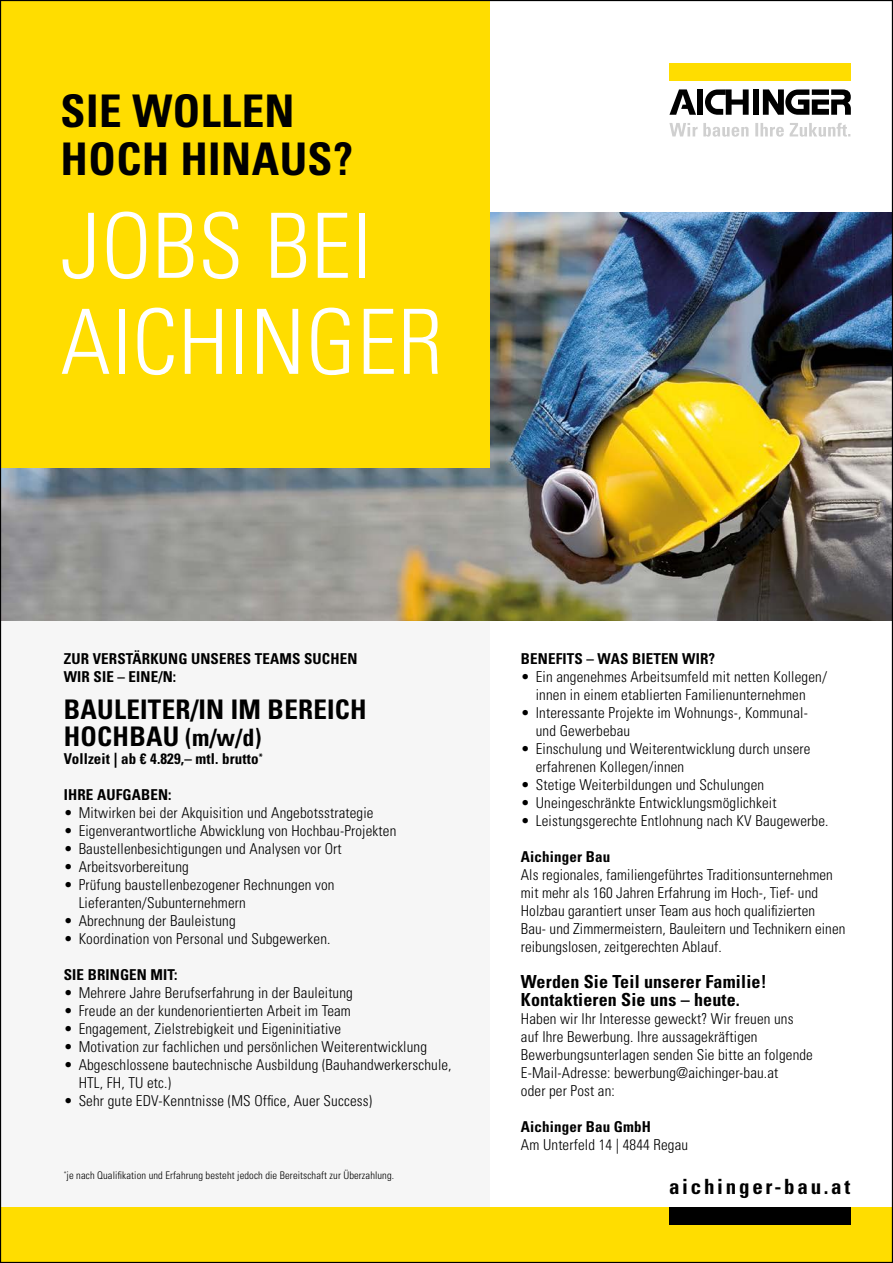
<style>
.page{position:relative;width:893px;height:1263px;background:#fff}
.page>*{position:absolute;margin:0;border:0;box-sizing:border-box;transform-origin:0 0}
.t1{font:300 condensed 90px/96px "Univers LT Std";letter-spacing:.01em;color:#fff}
.t2{font:700 condensed 45px/48px "Univers LT Std";letter-spacing:.01em;color:#000}
.t3{font:700 condensed 27px/27.8px "Univers LT Std";letter-spacing:.01em;color:#000}
.t4{font:700 condensed 21px "Univers LT Std";letter-spacing:.13em;color:#000}
.t5{font:700 condensed 18px/18px "Univers LT Std";letter-spacing:.01em;color:#000}
.t6{font:300 condensed 15px/18px "Univers LT Std";letter-spacing:.01em;color:#000}
.t7{font:700 condensed 15px/18.8px "Univers LT Std";letter-spacing:.01em;color:#000}
.t8{font:300 condensed 10.5px "Univers LT Std";letter-spacing:.01em;color:#000}
.s1{font-size:24px}
</style>
<div class="page">
<div style="left:0;top:532px;width:489px;height:688px;background:#f6f6f6"></div>
<img style="left:2px;top:213px;width:889px;height:408px">
<div style="left:0;top:0;width:489px;height:468px;background:#fd0"></div>
<div style="left:669px;top:64px;width:182px;height:17px;background:#fd0"></div>
<svg style="left:669px;top:89px;width:27px;height:26px"></svg>
<svg style="left:705px;top:89px;width:44px;height:26px"></svg>
<div style="left:753px;top:89px;width:6px;height:26px;background:#000"></div>
<div style="left:697px;top:89px;width:6px;height:26px;background:#000"></div>
<svg style="left:763px;top:89px;width:88px;height:26px"></svg>
<svg style="left:669px;top:123px;width:181px;height:14px"></svg>
<div style="left:0;top:1208px;width:893px;height:55px;background:#fd0"></div>
<div style="left:669px;top:1208px;width:181px;height:17px;background:#000"></div>
<h2 class="t2" style="left:61px;top:87px;width:294px">SIE WOLLEN<br>HOCH HINAUS?</h2>
<h1 class="t1" style="left:61px;top:198px;width:384px">JOBS BEI<br>AICHINGER</h1>
<p class="t7" style="left:64px;top:649px;width:295px">ZUR VERSTÄRKUNG UNSERES TEAMS SUCHEN<br>WIR SIE – EINE/N:</p>
<h3 class="t3" style="left:64px;top:695px;width:304px">BAULEITER/IN IM BEREICH<br>HOCHBAU <span class="s1">(m/w/d)</span></h3>
<p class="t7" style="left:64px;top:750px;width:201px">Vollzeit | ab € 4.829,– mtl. brutto<sup>*</sup></p>
<p class="t7" style="left:64px;top:786px;width:109px">IHRE AUFGABEN:</p>
<p class="t6" style="left:64px;top:804px;width:311px">• Mitwirken bei der Akquisition und Angebotsstrategie</p>
<p class="t6" style="left:64px;top:822px;width:334px">• Eigenverantwortliche Abwicklung von Hochbau-Projekten</p>
<p class="t6" style="left:64px;top:840px;width:280px">• Baustellenbesichtigungen und Analysen vor Ort</p>
<p class="t6" style="left:64px;top:858px;width:127px">• Arbeitsvorbereitung</p>
<p class="t6" style="left:79px;top:876px;width:257px;text-indent:-15px">• Prüfung baustellenbezogener Rechnungen von<br>Lieferanten/Subunternehmern</p>
<p class="t6" style="left:64px;top:912px;width:173px">• Abrechnung der Bauleistung</p>
<p class="t6" style="left:64px;top:930px;width:268px">• Koordination von Personal und Subgewerken.</p>
<p class="t7" style="left:64px;top:966px;width:115px">SIE BRINGEN MIT:</p>
<p class="t6" style="left:64px;top:984px;width:291px">• Mehrere Jahre Berufserfahrung in der Bauleitung</p>
<p class="t6" style="left:64px;top:1002px;width:289px">• Freude an der kundenorientierten Arbeit im Team</p>
<p class="t6" style="left:64px;top:1020px;width:279px">• Engagement, Zielstrebigkeit und Eigeninitiative</p>
<p class="t6" style="left:64px;top:1038px;width:365px">• Motivation zur fachlichen und persönlichen Weiterentwicklung</p>
<p class="t6" style="left:79px;top:1056px;width:374px;text-indent:-15px">• Abgeschlossene bautechnische Ausbildung (Bauhandwerkerschule,<br>HTL, FH, TU etc.)</p>
<p class="t6" style="left:64px;top:1092px;width:310px">• Sehr gute EDV-Kenntnisse (MS Office, Auer Success)</p>
<p class="t8" style="left:64px;top:1169px;width:332px"><sup>*</sup>je nach Qualifikation und Erfahrung besteht jedoch die Bereitschaft zur Überzahlung.</p>
<p class="t7" style="left:521px;top:649px;width:196px">BENEFITS – WAS BIETEN WIR?</p>
<p class="t6" style="left:521px;top:667px;width:308px;text-align:center">• Ein angenehmes Arbeitsumfeld mit netten Kollegen/ innen in einem etablierten Familienunternehmen</p>
<p class="t6" style="left:536px;top:703px;width:274px;text-indent:-15px">• Interessante Projekte im Wohnungs-, Kommunal&shy;und Gewerbebau</p>
<p class="t6" style="left:536px;top:739px;width:276px;text-indent:-15px">• Einschulung und Weiterentwicklung durch unsere erfahrenen Kollegen/innen</p>
<p class="t6" style="left:521px;top:775px;width:245px">• Stetige Weiterbildungen und Schulungen</p>
<p class="t6" style="left:521px;top:793px;width:257px">• Uneingeschränkte Entwicklungsmöglichkeit</p>
<p class="t6" style="left:521px;top:811px;width:309px">• Leistungsgerechte Entlohnung nach KV Baugewerbe.</p>
<p class="t7" style="left:521px;top:847px;width:91px">Aichinger Bau</p>
<p class="t6" style="left:521px;top:865px;width:326px">Als regionales, familiengeführtes Traditionsunternehmen mit mehr als 160 Jahren Erfahrung im Hoch-, Tief- und Holzbau garantiert unser Team aus hoch qualifizierten<br>Bau- und Zimmermeistern, Bauleitern und Technikern einen reibungslosen, zeitgerechten Ablauf.</p>
<p class="t5" style="left:521px;top:972px;width:247px">Werden Sie Teil unserer Familie!<br>Kontaktieren Sie uns – heute.</p>
<p class="t6" style="left:521px;top:1009px;width:294px">Haben wir Ihr Interesse geweckt? Wir freuen uns auf Ihre Bewerbung. Ihre aussagekräftigen Bewerbungsunterlagen senden Sie bitte an folgende E-Mail-Adresse: bewerbung@aichinger-bau.at<br>oder per Post an:</p>
<p class="t7" style="left:521px;top:1117px;width:132px">Aichinger Bau GmbH</p>
<p class="t6" style="left:521px;top:1135px;width:169px">Am Unterfeld 14 | 4844 Regau</p>
<h3 class="t4" style="left:669px;top:1174px;width:183px">aichinger-bau.at</h3>
</div>
